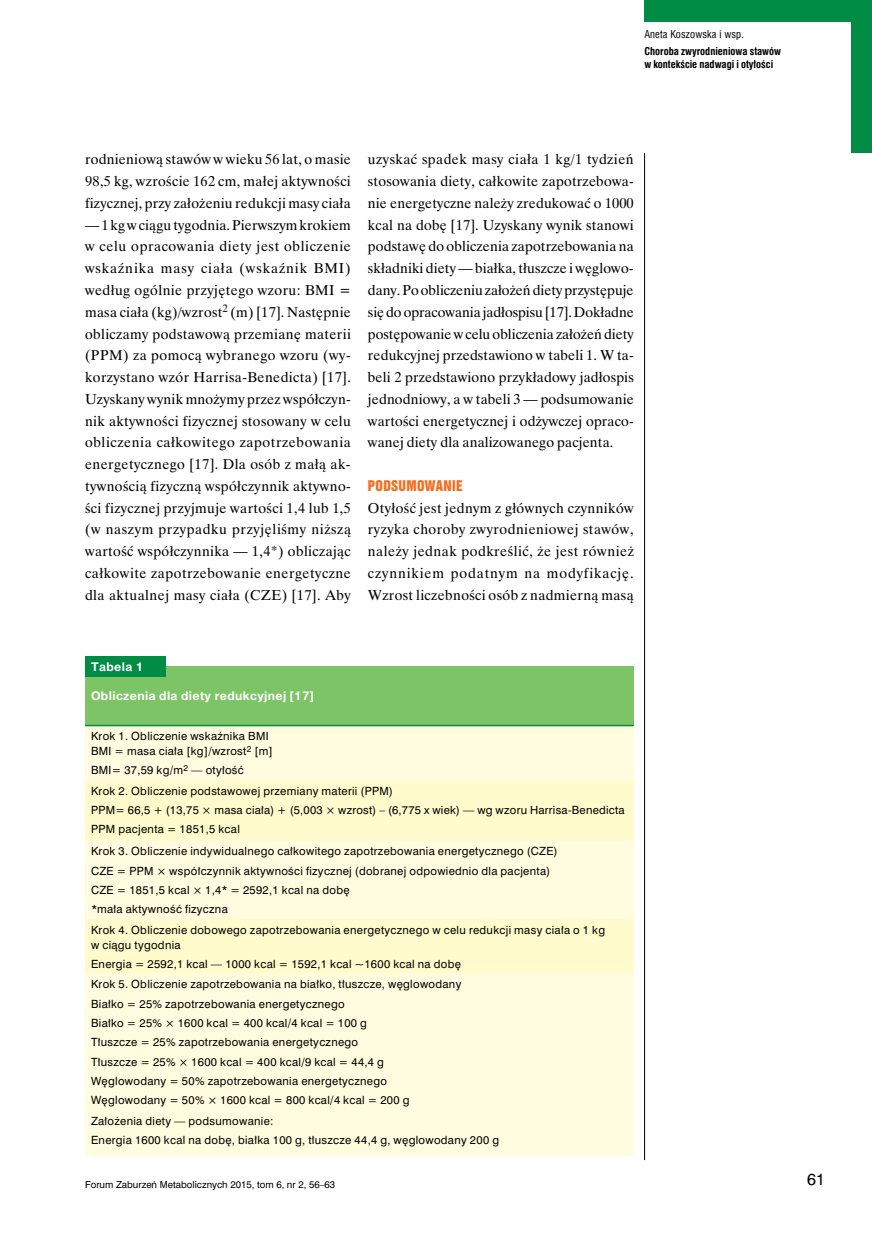
<style>
.page{position:relative;width:872px;height:1234px;background:#fff}
.page>*{position:absolute;margin:0;border:0;box-sizing:border-box;transform-origin:0 0}
.t1{font:15px "Swis 721 PL";color:#000}
.t2{font:14.25px/21.8px "Time Ibis EE";letter-spacing:.025em;color:#000;text-align:justify}
.t3{font:13.5px "Swis 921 EU";letter-spacing:.025em;color:#f36f21}
.t4{font:700 12px "Switzer EFN";letter-spacing:.03em;color:#fff}
.t5{font:10.5px/19.4px "Swis 721 PL";letter-spacing:.03em;color:#000}
.t6{font:700 10.5px/12.9px "Swis 721 Cn EU";color:#000}
.t7{font:10.5px "Swis 721 Cn EU";letter-spacing:.01em;color:#000}
.t8{font:9px "Swis 721 PL";color:#000}
.s1{font-style:italic}
</style>
<div class="page">
<hr style="left:644px;top:153px;width:1px;height:1006px;background:#000">
<div style="left:644px;top:0;width:228px;height:21px;background:#008c44"></div>
<div style="left:850px;top:0;width:22px;height:153px;background:#008c44"></div>
<div style="left:85px;top:665px;width:549px;height:60px;background:#7cc466"></div>
<div style="left:85px;top:726px;width:549px;height:429px;background:#fffcdf"></div>
<svg style="left:85px;top:780px;width:549px;height:193px;background:#fffbd3"></svg>
<hr style="left:85px;top:724px;width:549px;height:2px;background:#008c44">
<div style="left:85px;top:656px;width:81px;height:20px;background:#008c44"></div>
<p class="t7" style="left:644px;top:27px;width:101px">Aneta Koszowska i wsp.</p>
<p class="t6" style="left:644px;top:45px;width:138px">Choroba zwyrodnieniowa stawów w kontekście nadwagi i otyłości</p>
<p class="t2" style="left:85px;top:148px;width:267px">rodnieniową stawów w wieku 56 lat, o masie 98,5 kg, wzroście 162 cm, małej aktywności fizycznej, przy założeniu redukcji masy ciała</p>
<p class="t2" style="left:85px;top:214px;width:267px">— 1 kg wciągu tygodnia. Pierwszym krokiem w celu opracowania diety jest obliczenie wskaźnika masy ciała (wskaźnik BMI) według ogólnie przyjętego wzoru: BMI = masa ciała (kg)/wzrost<sup>2</sup> (m) [17]. Następnie obliczamy podstawową przemianę materii (PPM) za pomocą wybranego wzoru (wy&shy;korzystano wzór Harrisa-Benedicta) [17].<br>Uzyskany wynik mnożymy przez współczyn&shy;nik aktywności fizycznej stosowany w celu obliczenia całkowitego zapotrzebowania energetycznego [17]. Dla osób z małą ak&shy;tywnością fizyczną współczynnik aktywno&shy;ści fizycznej przyjmuje wartości 1,4 lub 1,5 (w naszym przypadku przyjęliśmy niższą wartość współczynnika — 1,4*) obliczając całkowite zapotrzebowanie energetyczne dla aktualnej masy ciała (CZE) [17]. Aby</p>
<p class="t2" style="left:368px;top:148px;width:267px">uzyskać spadek masy ciała 1 kg/1 tydzień stosowania diety, całkowite zapotrzebowa&shy;nie energetyczne należy zredukować o 1000 kcal na dobę [17]. Uzyskany wynik stanowi podstawę do obliczenia zapotrzebowania na składniki diety — białka, tłuszcze i węglowo&shy;dany. Po obliczeniu założeń diety przystępuje się do opracowania jadłospisu [17]. Dokładne postępowanie wcelu obliczenia założeń diety redukcyjnej przedstawiono w tabeli 1. W ta&shy;beli 2 przedstawiono przykładowy jadłospis jednodniowy, a w tabeli 3 — podsumowanie wartości energetycznej i odżywczej opraco&shy;wanej diety dla analizowanego pacjenta.</p>
<p class="t3" style="left:368px;top:476px;width:96px">PODSUMOWANIE</p>
<p class="t2" style="left:368px;top:496px;width:267px">Otyłość jest jednym z głównych czynników ryzyka choroby zwyrodnieniowej stawów, należy jednak podkreślić, że jest również czynnikiem podatnym na modyfikację.<br>Wzrost liczebności osób z nadmierną masą</p>
<p class="t4" style="left:91px;top:659px;width:54px">Tabela 1</p>
<p class="t4" style="left:91px;top:688px;width:224px">Obliczenia dla diety redukcyjnej [17]</p>
<p class="t5" style="left:91px;top:728px;width:183px;line-height:15px">Krok 1. Obliczenie wskaźnika BMI<br>BMI = masa ciała [kg]/wzrost<sup>2</sup> [m]</p>
<p class="t5" style="left:91px;top:759px;width:303px;line-height:20.4px">BMI= 37,59 kg/m<sup>2</sup> — otyłość<br>Krok 2. Obliczenie podstawowej przemiany materii (PPM)</p>
<p class="t5" style="left:91px;top:800px;width:535px">PPM= 66,5 + (13,75 × masa ciała) + (5,003 × wzrost) – (6,775 x wiek) — wg wzoru Harrisa-Benedicta<br>PPM pacjenta = 1851,5 kcal</p>
<p class="t5" style="left:91px;top:841px;width:468px">Krok 3. Obliczenie indywidualnego całkowitego zapotrzebowania energetycznego (CZE)<br>CZE = PPM × współczynnik aktywności fizycznej (dobranej odpowiednio dla pacjenta)<br>CZE = 1851,5 kcal × 1,4* = 2592,1 kcal na dobę<br><span class="s1">*</span>mała aktywność fizyczna</p>
<p class="t5" style="left:91px;top:921px;width:515px;line-height:15px">Krok 4. Obliczenie dobowego zapotrzebowania energetycznego w celu redukcji masy ciała o 1 kg w ciągu tygodnia</p>
<p class="t5" style="left:91px;top:953px;width:372px;line-height:20.4px">Energia = 2592,1 kcal — 1000 kcal = 1592,1 kcal ~1600 kcal na dobę<br>Krok 5. Obliczenie zapotrzebowania na białko, tłuszcze, węglowodany</p>
<p class="t5" style="left:91px;top:993px;width:320px">Białko = 25% zapotrzebowania energetycznego<br>Białko = 25% × 1600 kcal = 400 kcal/4 kcal = 100 g Tłuszcze = 25% zapotrzebowania energetycznego<br>Tłuszcze = 25% × 1600 kcal = 400 kcal/9 kcal = 44,4 g Węglowodany = 50% zapotrzebowania energetycznego Węglowodany = 50% × 1600 kcal = 800 kcal/4 kcal = 200 g</p>
<p class="t5" style="left:91px;top:1110px;width:409px">Założenia diety — podsumowanie:<br>Energia 1600 kcal na dobę, białka 100 g, tłuszcze 44,4 g, węglowodany 200 g</p>
<p class="t8" style="left:85px;top:1178px;width:252px">Forum Zaburzeń Metabolicznych 2015, tom 6, nr 2, 56–63</p>
<p class="t1" style="left:807px;top:1169px;width:19px">61</p>
</div>
